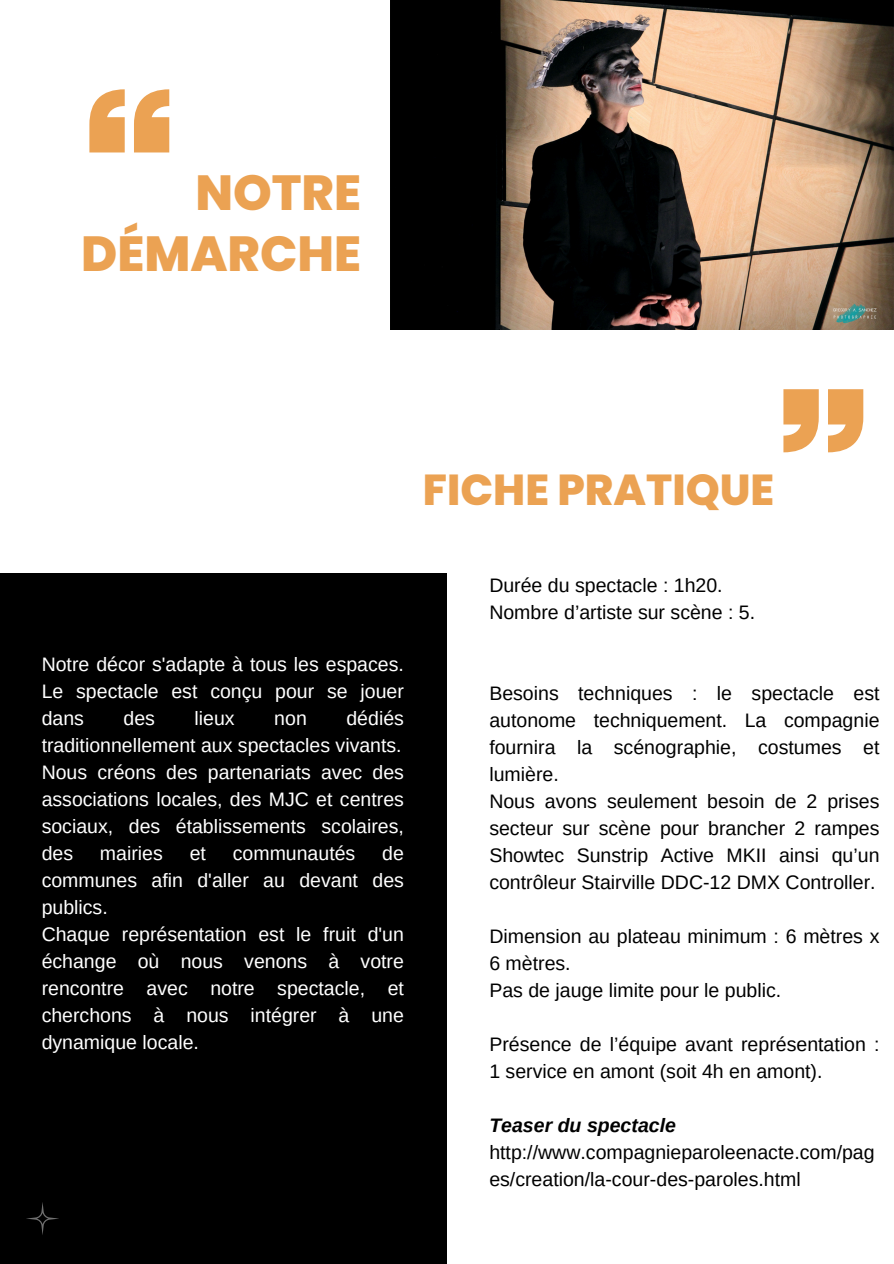
<style>
.page{position:relative;width:894px;height:1264px;background:#fff}
.page>*{position:absolute;margin:0;border:0;box-sizing:border-box;transform-origin:0 0}
.t1{font:800 49.2px/60.8px "Poppins";color:#eba253;text-align:right}
.t2{font:800 43.2px "Poppins";color:#eba253}
.t3{font:19.5px/27px "Arimo";color:#000}
.t4{font:19.5px/27px "Arimo";color:#fff;text-align:justify}
.s1{font-weight:700;font-style:italic}
</style>
<div class="page">
<img style="left:390px;top:0;width:503px;height:330px">
<div style="left:0;top:574px;width:446px;height:689px;background:#000"></div>
<svg style="left:89px;top:89px;width:80px;height:63px"></svg>
<svg style="left:26px;top:1202px;width:33px;height:33px"></svg>
<svg style="left:783px;top:389px;width:80px;height:63px"></svg>
<p class="t1" style="left:81px;top:162px;width:281px">NOTRE<br>DÉMARCHE</p>
<p class="t2" style="left:423px;top:459px;width:353px">FICHE PRATIQUE</p>
<p class="t4" style="left:42px;top:650px;width:363px">Notre décor s'adapte à tous les espaces.<br>Le spectacle est conçu pour se jouer dans</p>
<p class="t4" style="left:42px;top:704px;width:363px;text-align:right">dédiés<br>traditionnellement aux spectacles vivants.</p>
<h1 class="t4" style="left:42px;top:758px;width:363px">Nous créons des partenariats avec des associations locales, des MJC et centres sociaux, des établissements scolaires, des</h1>
<p class="t4" style="left:123px;top:704px;width:33px">des</p>
<p class="t4" style="left:194px;top:704px;width:42px">lieux</p>
<p class="t4" style="left:274px;top:704px;width:34px">non</p>
<h1 class="t4" style="left:100px;top:839px;width:64px">mairies</h1>
<h1 class="t4" style="left:190px;top:839px;width:18px">et</h1>
<h1 class="t4" style="left:233px;top:839px;width:124px">communautés</h1>
<h1 class="t4" style="left:42px;top:839px;width:363px;text-indent:340px">de communes afin d'aller au devant des publics.</h1>
<h2 class="t4" style="left:42px;top:920px;width:363px">Chaque représentation est le fruit d'un échange où nous venons à votre rencontre avec notre spectacle, et cherchons à nous intégrer à une dynamique locale.</h2>
<p class="t3" style="left:489px;top:572px;width:235px">Durée du spectacle : 1h20.</p>
<p class="t3" style="left:489px;top:599px;width:267px">Nombre d’artiste sur scène : 5.</p>
<p class="t3" style="left:489px;top:680px;width:391px;text-align:justify">Besoins techniques : le spectacle est autonome techniquement. La compagnie fournira la scénographie, costumes et lumière.</p>
<p class="t3" style="left:489px;top:788px;width:391px;text-align:justify">Nous avons seulement besoin de 2 prises secteur sur scène pour brancher 2 rampes Showtec Sunstrip Active MKII ainsi qu’un contrôleur Stairville DDC-12 DMX Controller.</p>
<p class="t3" style="left:489px;top:923px;width:391px">Dimension au plateau minimum : 6 mètres x<br>6 mètres.</p>
<p class="t3" style="left:489px;top:977px;width:293px">Pas de jauge limite pour le public.</p>
<p class="t3" style="left:489px;top:1031px;width:391px">Présence de l’équipe avant représentation :<br>1 service en amont (soit 4h en amont).</p>
<p class="t3" style="left:489px;top:1112px;width:387px"><span class="s1">Teaser du spectacle </span>http://www.compagnieparoleenacte.com/pag es/creation/la-cour-des-paroles.html</p>
</div>
